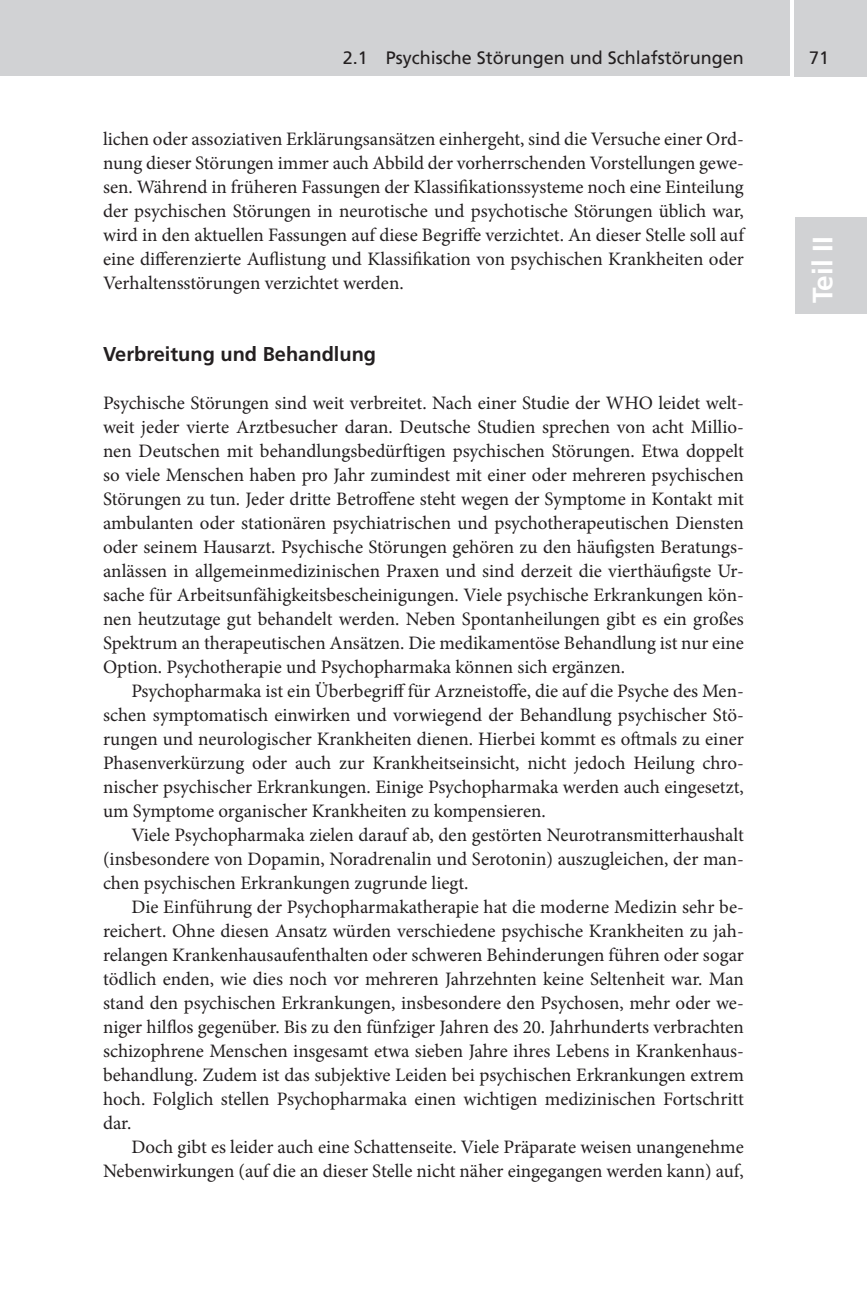
<style>
.page{position:relative;width:867px;height:1304px;background:#fff}
.page>*{position:absolute;margin:0;border:0;box-sizing:border-box;transform-origin:0 0}
.t1{font:700 28px "Frutiger LT";color:#fff}
.t2{font:700 20px "Frutiger LT";color:#231f20}
.t3{font:19px/24px "Minion Pro";color:#231f20;text-align:justify}
.t4{font:18px "Frutiger LT";color:#231f20}
</style>
<div class="page">
<hr style="left:0;top:0;width:3px;height:75px;background:#d1d2d4">
<div style="left:794px;top:0;width:73px;height:76px;background:#d1d2d4"></div>
<div style="left:1px;top:0;width:788px;height:76px;background:#d1d2d4"></div>
<div style="left:794px;top:217px;width:73px;height:96px;background:#d1d2d4"></div>
<p class="t4" style="left:623px;top:46px;width:123px">Kolumnentitel</p>
<p class="t4" style="left:809px;top:47px;width:22px">71</p>
<p class="t4" style="left:343px;top:47px;width:403px">2.1 Psychische Störungen und Schlafstöru gen</p>
<p class="t3" style="left:103px;top:127px;width:642px">lichen oder assoziativen Erklärungsansätzen einhergeht, sind die Versuche einer Ord&shy;nung dieser Störungen immer auch Abbild der vorherrschenden Vorstellungen gewe&shy;sen. Während in früheren Fassungen der Klassifikationssysteme noch eine Einteilung der psychischen Störungen in neurotische und psychotische Störungen üblich war, wird in den aktuellen Fassungen auf diese Begriffe verzichtet. An dieser Stelle soll auf eine differenzierte Auflistung und Klassifikation von psychischen Krankheiten oder Verhaltensstörungen verzichtet werden.</p>
<p class="t2" style="left:103px;top:342px;width:275px">Verbreitung und Behandlung</p>
<p class="t3" style="left:103px;top:391px;width:642px">Psychische Störungen sind weit verbreitet. Nach einer Studie der WHO leidet welt&shy;weit jeder vierte Arztbesucher daran. Deutsche Studien sprechen von acht Millio&shy;nen Deutschen mit behandlungsbedürftigen psychischen Störungen. Etwa doppelt so viele Menschen haben pro Jahr zumindest mit einer oder mehreren psychischen Störungen zu tun. Jeder dritte Betroffene steht wegen der Symptome in Kontakt mit ambulanten oder stationären psychiatrischen und psychotherapeutischen Diensten oder seinem Hausarzt. Psychische Störungen gehören zu den häufigsten Beratungs&shy;anlässen in allgemeinmedizinischen Praxen und sind derzeit die vierthäufigste Ur&shy;sache für Arbeitsunfähigkeitsbescheinigungen. Viele psychische Erkrankungen kön&shy;nen heutzutage gut behandelt werden. Neben Spontanheilungen gibt es ein großes Spektrum an therapeutischen Ansätzen. Die medikamentöse Behandlung ist nur eine Option. Psychotherapie und Psychopharmaka können sich ergänzen.</p>
<p class="t3" style="left:103px;top:679px;width:642px;text-indent:28px">Psychopharmaka ist ein Überbegriff für Arzneistoffe, die auf die Psyche des Men&shy;schen symptomatisch einwirken und vorwiegend der Behandlung psychischer Stö&shy;rungen und neurologischer Krankheiten dienen. Hierbei kommt es oftmals zu einer Phasenverkürzung oder auch zur Krankheitseinsicht, nicht jedoch Heilung chro&shy;nischer psychischer Erkrankungen. Einige Psychopharmaka werden auch eingesetzt, um Symptome organischer Krankheiten zu kompensieren.</p>
<p class="t3" style="left:103px;top:823px;width:642px;text-indent:28px">Viele Psychopharmaka zielen darauf ab, den gestörten Neurotransmitterhaushalt (insbesondere von Dopamin, Noradrenalin und Serotonin) auszugleichen, der man&shy;chen psychischen Erkrankungen zugrunde liegt.</p>
<p class="t3" style="left:103px;top:895px;width:642px;text-indent:28px">Die Einführung der Psychopharmakatherapie hat die moderne Medizin sehr be&shy;reichert. Ohne diesen Ansatz würden verschiedene psychische Krankheiten zu jah&shy;relangen Krankenhausaufenthalten oder schweren Behinderungen führen oder sogar tödlich enden, wie dies noch vor mehreren Jahrzehnten keine Seltenheit war. Man stand den psychischen Erkrankungen, insbesondere den Psychosen, mehr oder we&shy;niger hilflos gegenüber. Bis zu den fünfziger Jahren des 20. Jahrhunderts verbrachten schizophrene Menschen insgesamt etwa sieben Jahre ihres Lebens in Krankenhaus&shy;behandlung. Zudem ist das subjektive Leiden bei psychischen Erkrankungen extrem hoch. Folglich stellen Psychopharmaka einen wichtigen medizinischen Fortschritt dar.</p>
<p class="t3" style="left:103px;top:1135px;width:642px;text-align:right">Doch gibt es leider auch eine Schattenseite. Viele Präparate weisen unangenehme<br>Nebenwirkungen (auf die an dieser Stelle nicht näher eingegangen werden kann) auf,</p>
<h1 class="t1" style="left:806px;top:303px;width:68px;rotate:-90deg">Teil II</h1>
</div>
